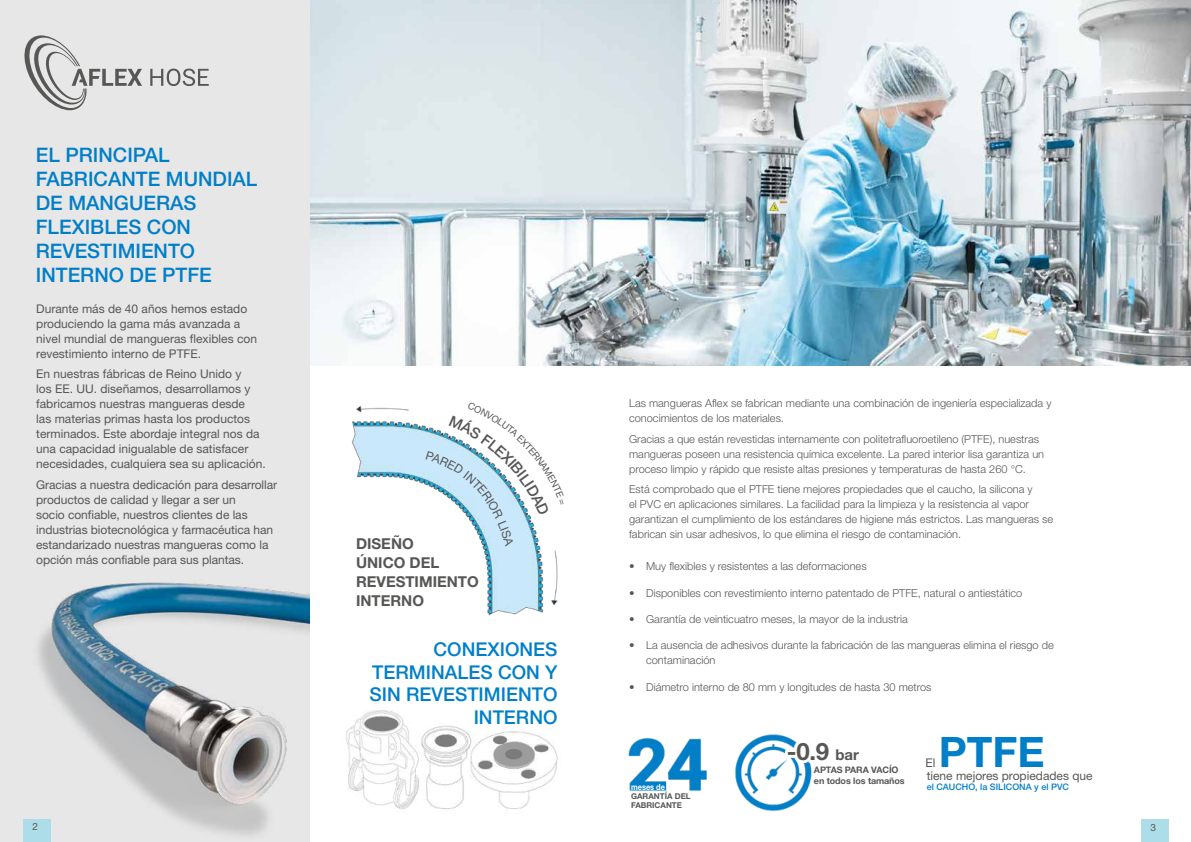
<style>
.page{position:relative;width:1191px;height:842px;background:#fff}
.page>*{position:absolute;margin:0;border:0;box-sizing:border-box;transform-origin:0 0}
.t1{font:700 42px "Helvetica Neue LT Std";color:#007fc8}
.t2{font:700 24px "Helvetica Neue LT Std";color:#575756}
.t3{font:500 20px/24px "Helvetica Neue LT Std";color:#007fc8}
.t4{font:500 19px/22.8px "Helvetica Neue LT Std";color:#007fc8;text-align:right}
.t5{font:700 15px/19px "Helvetica Neue LT Std";color:#575756}
.t6{font:12px/15px "Helvetica Neue LT Std";color:#575756}
.t7{font:300 11px/15px "Helvetica Neue LT Std";color:#575756}
.t8{font:10px "Helvetica Neue LT Std";color:#575756}
.t9{font:700 9px/10.8px "Helvetica Neue LT Std";letter-spacing:-.01em;color:#575756}
.t10{font:500 9px "Helvetica Neue LT Std";color:#007fc8}
.t11{font:700 8.5px "Helvetica Neue LT Std";color:#fff;scale:.87 1}
.t12{font:700 8px/9px "Helvetica Neue LT Std";color:#575756}
.s1{font-size:15px}
</style>
<div class="page">
<img style="left:309px;top:0;width:882px;height:366px">
<div style="left:0;top:0;width:309px;height:842px;background:#e7e7e7"></div>
<svg style="left:24px;top:35px;width:118px;height:75px"></svg>
<svg style="left:150px;top:69px;width:59px;height:17px"></svg>
<img style="left:346px;top:710px;width:212px;height:100px">
<img style="left:38px;top:582px;width:271px;height:254px">
<img style="left:351px;top:406px;width:207px;height:210px">
<img style="left:628px;top:738px;width:79px;height:53px">
<img style="left:735px;top:734px;width:77px;height:77px">
<div style="left:785px;top:739px;width:77px;height:24px;background:#fff"></div>
<div style="left:23px;top:819px;width:28px;height:23px;background:#aeddea"></div>
<div style="left:1141px;top:820px;width:27px;height:22px;background:#aeddea"></div>
<svg style="left:426px;top:406px;width:132px;height:141px"></svg>
<h3 class="t3" style="left:36px;top:142px;width:223px">EL PRINCIPAL<br>FABRICANTE MUNDIAL<br>DE MANGUERAS<br>FLEXIBLES CON<br>REVESTIMIENTO<br>INTERNO DE PTFE</h3>
<p class="t6" style="left:36px;top:301px;width:222px">Durante más de 40 años hemos estado produciendo la gama más avanzada a nivel mundial de mangueras flexibles con revestimiento interno de PTFE.</p>
<p class="t6" style="left:36px;top:366px;width:231px">En nuestras fábricas de Reino Unido y<br>los EE. UU. diseñamos, desarrollamos y fabricamos nuestras mangueras desde<br>las materias primas hasta los productos terminados. Este abordaje integral nos da una capacidad inigualable de satisfacer necesidades, cualquiera sea su aplicación.</p>
<p class="t6" style="left:36px;top:477px;width:242px">Gracias a nuestra dedicación para desarrollar productos de calidad y llegar a ser un<br>socio confiable, nuestros clientes de las industrias biotecnológica y farmacéutica han estandarizado nuestras mangueras como la opción más confiable para sus plantas.</p>
<h3 class="t5" style="left:356px;top:534px;width:124px">DISEÑO<br>ÚNICO DEL<br>REVESTIMIENTO<br>INTERNO</h3>
<h3 class="t4" style="left:369px;top:637px;width:189px">CONEXIONES<br>TERMINALES CON Y<br>SIN REVESTIMIENTO<br>INTERNO</h3>
<p class="t7" style="left:629px;top:395px;width:424px">Las mangueras Aflex se fabrican mediante una combinación de ingeniería especializada y conocimientos de los materiales.</p>
<p class="t7" style="left:629px;top:431px;width:416px">Gracias a que están revestidas internamente con politetrafluoroetileno (PTFE), nuestras mangueras poseen una resistencia química excelente. La pared interior lisa garantiza un proceso limpio y rápido que resiste altas presiones y temperaturas de hasta 260 °C.</p>
<p class="t7" style="left:629px;top:482px;width:425px">Está comprobado que el PTFE tiene mejores propiedades que el caucho, la silicona y<br>el PVC en aplicaciones similares. La facilidad para la limpieza y la resistencia al vapor garantizan el cumplimiento de los estándares de higiene más estrictos. Las mangueras se fabrican sin usar adhesivos, lo que elimina el riesgo de contaminación.</p>
<p class="t7" style="left:629px;top:559px;width:239px">• Muy flexibles y resistentes a las deformaciones</p>
<p class="t7" style="left:629px;top:585px;width:394px">• Disponibles con revestimiento interno patentado de PTFE, natural o antiestático</p>
<p class="t7" style="left:629px;top:611px;width:280px">• Garantía de veinticuatro meses, la mayor de la industria</p>
<p class="t7" style="left:646px;top:638px;width:409px;text-indent:-17px">• La ausencia de adhesivos durante la fabricación de las mangueras elimina el riesgo de contaminación</p>
<p class="t7" style="left:629px;top:679px;width:304px">• Diámetro interno de 80 mm y longitudes de hasta 30 metros</p>
<p class="t11" style="left:631px;top:781px;width:41px">meses de</p>
<p class="t12" style="left:631px;top:791px;width:61px">GARANTÍA DEL<br>FABRICANTE</p>
<h2 class="t2" style="left:787px;top:736px;width:73px">-0.9 <span class="s1">bar</span></h2>
<p class="t9" style="left:814px;top:764px;width:92px">APTAS PARA VACÍO en todos los tamaños</p>
<h1 class="t1" style="left:938px;top:726px;width:107px">PTFE</h1>
<p class="t6" style="left:926px;top:768px;width:167px">tiene mejores propiedades que</p>
<p class="t10" style="left:926px;top:782px;width:144px">el CAUCHO, la SILICONA y el PVC</p>
<p class="t6" style="left:925px;top:755px;width:11px">El</p>
<p class="t8" style="left:33px;top:820px;width:7px">2</p>
<p class="t8" style="left:1150px;top:821px;width:7px">3</p>
</div>
